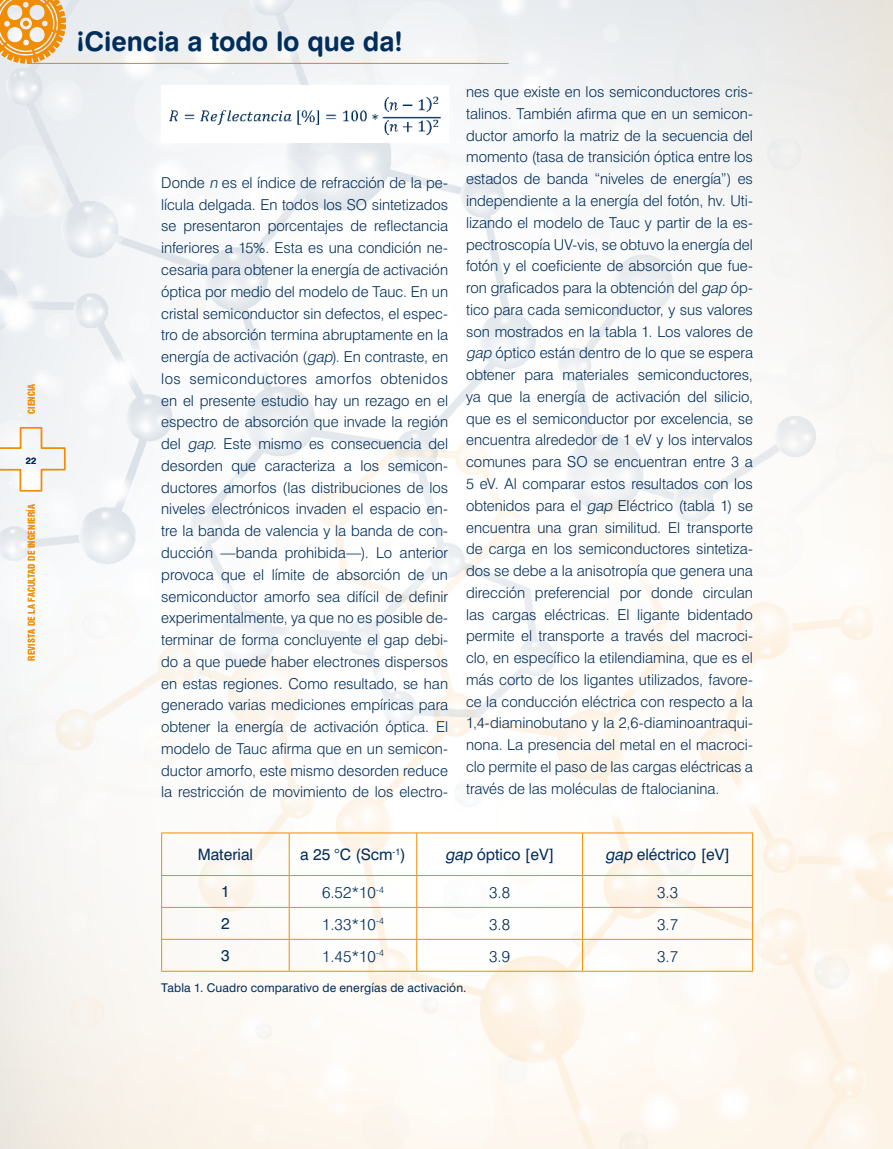
<style>
.page{position:relative;width:893px;height:1149px;background:#fff}
.page>*{position:absolute;margin:0;border:0;box-sizing:border-box;transform-origin:0 0}
.t1{font:27px "Swiss 721 BT Bold Rounded";letter-spacing:-.005em;color:#002d59}
.t2{font:15.75px "Swiss 721 BT";color:#002d59}
.t3{font:300 15.75px "Swiss 721 BT";color:#002d59}
.t4{font:300 15px/21.8px "Swiss 721 BT";color:#002d59;text-align:justify}
.t5{font:12px "Swiss 721 BT";letter-spacing:.015em;color:#002d59}
.t6{font:9.15px "Swiss 721 BT Bold Rounded";color:#002d59}
.t7{font:700 condensed 9px "Swiss 721 BT";letter-spacing:.02em;color:#f28c00}
.s1{font-style:italic}
</style>
<div class="page">
<img style="left:0;top:0;width:893px;height:1148px">
<hr style="left:161px;top:832px;width:128px;height:1px;background:#f28c00">
<hr style="left:161px;top:833px;width:1px;height:41px;background:#f28c00">
<hr style="left:289px;top:832px;width:128px;height:1px;background:#f28c00">
<hr style="left:289px;top:833px;width:1px;height:41px;background:#f28c00">
<hr style="left:417px;top:832px;width:166px;height:1px;background:#f28c00">
<hr style="left:416px;top:833px;width:1px;height:41px;background:#f28c00">
<hr style="left:583px;top:832px;width:170px;height:1px;background:#f28c00">
<hr style="left:582px;top:833px;width:1px;height:41px;background:#f28c00">
<hr style="left:752px;top:833px;width:1px;height:41px;background:#f28c00">
<hr style="left:161px;top:874px;width:128px;height:1px;background:#f28c00">
<hr style="left:161px;top:875px;width:1px;height:31px;background:#f28c00">
<hr style="left:289px;top:874px;width:128px;height:1px;background:#f28c00">
<hr style="left:289px;top:875px;width:1px;height:31px;background:#f28c00">
<hr style="left:417px;top:874px;width:166px;height:1px;background:#f28c00">
<hr style="left:416px;top:875px;width:1px;height:31px;background:#f28c00">
<hr style="left:583px;top:874px;width:170px;height:1px;background:#f28c00">
<hr style="left:582px;top:875px;width:1px;height:31px;background:#f28c00">
<hr style="left:752px;top:875px;width:1px;height:31px;background:#f28c00">
<hr style="left:161px;top:906px;width:128px;height:1px;background:#f28c00">
<hr style="left:161px;top:907px;width:1px;height:31px;background:#f28c00">
<hr style="left:289px;top:906px;width:128px;height:1px;background:#f28c00">
<hr style="left:289px;top:907px;width:1px;height:31px;background:#f28c00">
<hr style="left:417px;top:906px;width:166px;height:1px;background:#f28c00">
<hr style="left:416px;top:907px;width:1px;height:31px;background:#f28c00">
<hr style="left:583px;top:906px;width:170px;height:1px;background:#f28c00">
<hr style="left:582px;top:907px;width:1px;height:31px;background:#f28c00">
<hr style="left:752px;top:907px;width:1px;height:31px;background:#f28c00">
<hr style="left:161px;top:938px;width:128px;height:1px;background:#f28c00">
<hr style="left:161px;top:939px;width:1px;height:31px;background:#f28c00">
<hr style="left:289px;top:938px;width:128px;height:1px;background:#f28c00">
<hr style="left:289px;top:939px;width:1px;height:31px;background:#f28c00">
<hr style="left:417px;top:938px;width:166px;height:1px;background:#f28c00">
<hr style="left:416px;top:939px;width:1px;height:31px;background:#f28c00">
<hr style="left:583px;top:938px;width:170px;height:1px;background:#f28c00">
<hr style="left:582px;top:939px;width:1px;height:31px;background:#f28c00">
<hr style="left:752px;top:939px;width:1px;height:31px;background:#f28c00">
<hr style="left:161px;top:970px;width:128px;height:1px;background:#f28c00">
<hr style="left:289px;top:970px;width:128px;height:1px;background:#f28c00">
<hr style="left:417px;top:970px;width:166px;height:1px;background:#f28c00">
<hr style="left:583px;top:970px;width:170px;height:1px;background:#f28c00">
<img style="left:161px;top:85px;width:287px;height:57px">
<hr style="left:28px;top:63px;width:480px;height:1px;background:#f28c00">
<svg style="left:0;top:426px;width:66px;height:66px"></svg>
<svg style="left:0;top:0;width:66px;height:63px;background:#edb669"></svg>
<p class="t7" style="left:26px;top:414px;width:32px;rotate:-90deg">CIENCIA</p>
<p class="t6" style="left:26px;top:454px;width:12px">22</p>
<p class="t7" style="left:26px;top:660px;width:158px;rotate:-90deg">REVISTA DE LA FACULTAD DE INGENIERÍA</p>
<h1 class="t1" style="left:76px;top:24px;width:328px">¡Ciencia a todo lo que da!</h1>
<p class="t4" style="left:161px;top:171px;width:288px">Donde <span class="s1">n</span> es el índice de refracción de la pe&shy;lícula delgada. En todos los SO sintetizados se presentaron porcentajes de reflectancia inferiores a 15%. Esta es una condición ne&shy;cesaria para obtener la energía de activación óptica por medio del modelo de Tauc. En un cristal semiconductor sin defectos, el espec&shy;tro de absorción termina abruptamente en la energía de activación (<span class="s1">gap</span>). En contraste, en los semiconductores amorfos obtenidos en el presente estudio hay un rezago en el espectro de absorción que invade la región del <span class="s1">gap</span>. Este mismo es consecuencia del desorden que caracteriza a los semicon&shy;ductores amorfos (las distribuciones de los niveles electrónicos invaden el espacio en&shy;tre la banda de valencia y la banda de con&shy;ducción —banda prohibida—). Lo anterior provoca que el límite de absorción de un semiconductor amorfo sea difícil de definir experimentalmente, ya que no es posible de&shy;terminar de forma concluyente el gap debi&shy;do a que puede haber electrones dispersos en estas regiones. Como resultado, se han generado varias mediciones empíricas para obtener la energía de activación óptica. El modelo de Tauc afirma que en un semicon&shy;ductor amorfo, este mismo desorden reduce la restricción de movimiento de los electro-</p>
<p class="t4" style="left:466px;top:81px;width:288px">nes que existe en los semiconductores cris&shy;talinos. También afirma que en un semicon&shy;ductor amorfo la matriz de la secuencia del momento (tasa de transición óptica entre los estados de banda “niveles de energía”) es independiente a la energía del fotón, hv. Uti&shy;lizando el modelo de Tauc y partir de la es&shy;pectroscopía UV-vis, se obtuvo la energía del fotón y el coeficiente de absorción que fue&shy;ron graficados para la obtención del <span class="s1">gap</span> óp&shy;tico para cada semiconductor, y sus valores son mostrados en la tabla 1. Los valores de <span class="s1">gap</span> óptico están dentro de lo que se espera obtener para materiales semiconductores, ya que la energía de activación del silicio, que es el semiconductor por excelencia, se encuentra alrededor de 1 eV y los intervalos comunes para SO se encuentran entre 3 a 5 eV. Al comparar estos resultados con los obtenidos para el <span class="s1">gap</span> Eléctrico (tabla 1) se encuentra una gran similitud. El transporte de carga en los semiconductores sintetiza&shy;dos se debe a la anisotropía que genera una dirección preferencial por donde circulan las cargas eléctricas. El ligante bidentado permite el transporte a través del macroci&shy;clo, en específico la etilendiamina, que es el más corto de los ligantes utilizados, favore&shy;ce la conducción eléctrica con respecto a la 1,4-diaminobutano y la 2,6-diaminoantraqui&shy;nona. La presencia del metal en el macroci&shy;clo permite el paso de las cargas eléctricas a través de las moléculas de ftalocianina.</p>
<p class="t2" style="left:198px;top:844px;width:57px">Material</p>
<p class="t2" style="left:300px;top:844px;width:107px">a 25 °C (Scm<sup>-1</sup>)</p>
<p class="t2" style="left:445px;top:844px;width:111px"><span class="s1">gap</span> óptico [eV]</p>
<p class="t2" style="left:605px;top:844px;width:126px"><span class="s1">gap</span> eléctrico [eV]</p>
<p class="t2" style="left:221px;top:882px;width:10px">1</p>
<p class="t3" style="left:322px;top:882px;width:63px">6.52*10<sup>-4</sup></p>
<p class="t3" style="left:489px;top:882px;width:22px">3.8</p>
<p class="t3" style="left:657px;top:882px;width:22px">3.3</p>
<p class="t2" style="left:221px;top:913px;width:10px">2</p>
<p class="t3" style="left:322px;top:914px;width:63px">1.33*10<sup>-4</sup></p>
<p class="t3" style="left:489px;top:914px;width:22px">3.8</p>
<p class="t3" style="left:657px;top:914px;width:22px">3.7</p>
<p class="t2" style="left:221px;top:945px;width:10px">3</p>
<p class="t3" style="left:322px;top:946px;width:63px">1.45*10<sup>-4</sup></p>
<p class="t3" style="left:489px;top:946px;width:22px">3.9</p>
<p class="t3" style="left:657px;top:946px;width:22px">3.7</p>
<p class="t5" style="left:161px;top:979px;width:307px">Tabla 1. Cuadro comparativo de energías de activación.</p>
</div>
